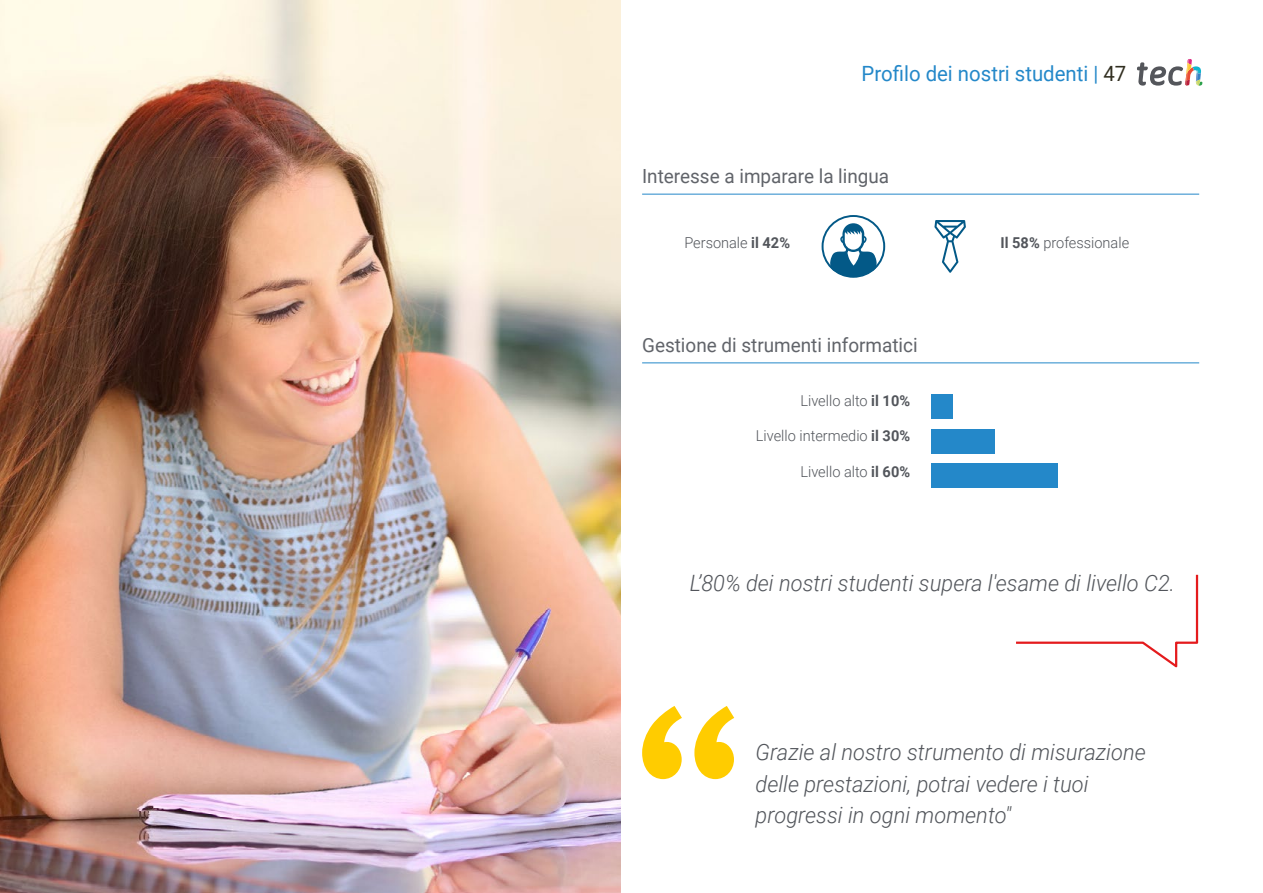
<style>
.page{position:relative;width:1263px;height:893px;background:#fff}
.page>*{position:absolute;margin:0;border:0;box-sizing:border-box;transform-origin:0 0}
.t1{font:italic 300 22.5px/31.5px "Roboto";color:#52555b}
.t2{font:21px "Roboto";color:#2488c9}
.t3{font:19.5px "Roboto";color:#61646a}
.t4{font:300 15px "Roboto";color:#52555b}
.s1{color:#312e20}
.s2{font-weight:700}
</style>
<div class="page">
<div style="left:931px;top:394px;width:21px;height:25px;background:#2488c9"></div>
<div style="left:931px;top:429px;width:64px;height:24px;background:#2488c9"></div>
<div style="left:931px;top:463px;width:127px;height:25px;background:#2488c9"></div>
<hr style="left:642px;top:362px;width:557px;height:1px;background:#2488c9">
<hr style="left:642px;top:194px;width:557px;height:1px;background:#2488c9">
<svg style="left:934px;top:220px;width:32px;height:53px"></svg>
<svg style="left:821px;top:215px;width:64px;height:63px"></svg>
<img style="left:0;top:0;width:621px;height:893px">
<svg style="left:1016px;top:574px;width:183px;height:94px"></svg>
<svg style="left:642px;top:706px;width:92px;height:73px"></svg>
<svg style="left:1137px;top:59px;width:65px;height:27px"></svg>
<p class="t2" style="left:862px;top:59px;width:266px">Profilo dei nostri studenti | <span class="s1">47</span></p>
<p class="t3" style="left:642px;top:162px;width:249px">Interesse a imparare la lingua</p>
<p class="t4" style="left:684px;top:232px;width:107px">Personale <span class="s2">il 42%</span></p>
<p class="t4" style="left:1000px;top:232px;width:130px"><span class="s2">Il 58%</span> professionale</p>
<p class="t3" style="left:642px;top:332px;width:277px">Gestione di strumenti informatici</p>
<p class="t4" style="left:800px;top:390px;width:111px">Livello alto <span class="s2">il 10%</span></p>
<p class="t4" style="left:756px;top:425px;width:156px">Livello intermedio <span class="s2">il 30%</span></p>
<p class="t4" style="left:800px;top:461px;width:111px">Livello alto <span class="s2">il 60%</span></p>
<p class="t1" style="left:690px;top:567px;width:487px">L’80% dei nostri studenti supera l'esame di livello C2.</p>
<p class="t1" style="left:755px;top:735px;width:392px">Grazie al nostro strumento di misurazione delle prestazioni, potrai vedere i tuoi progressi in ogni momento"</p>
</div>
